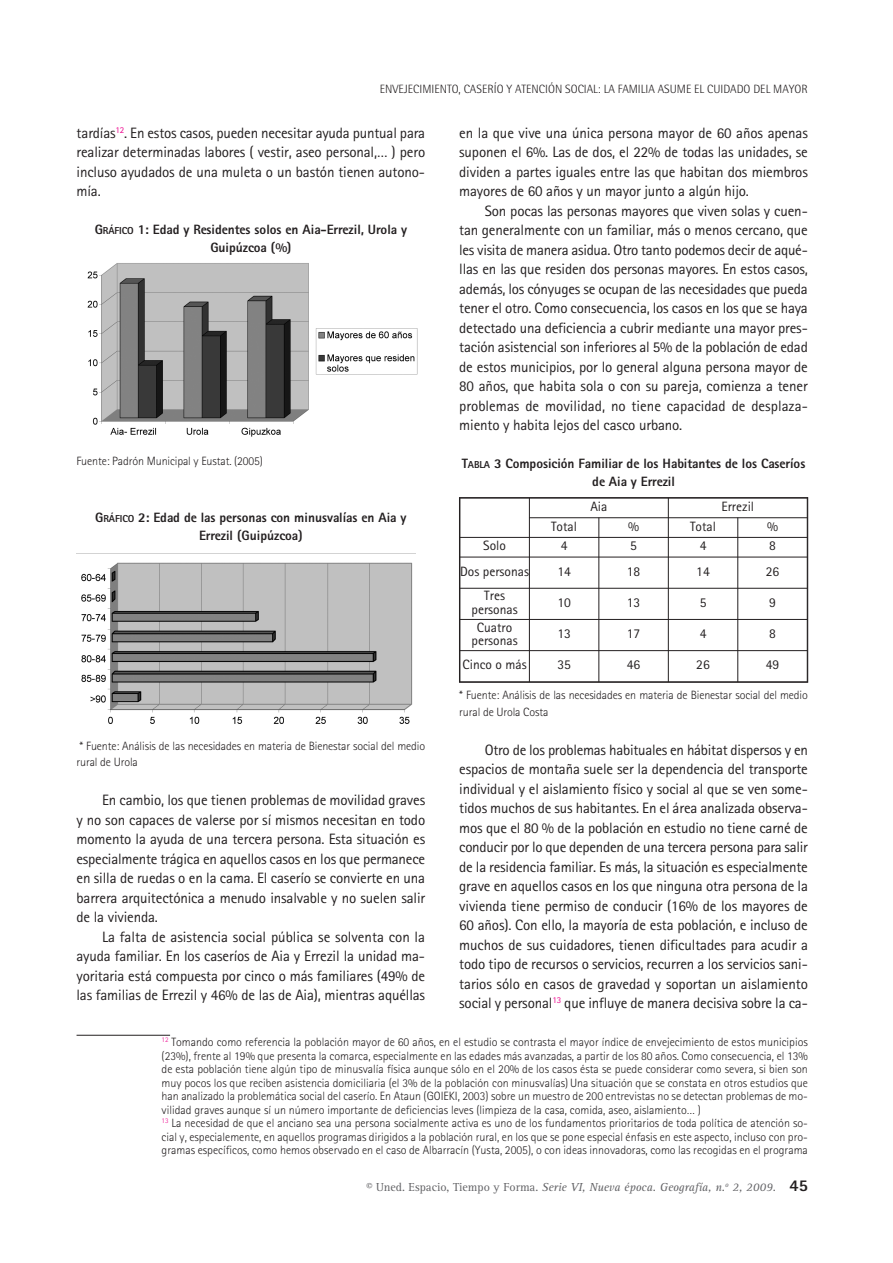
<style>
.page{position:relative;width:893px;height:1263px;background:#fff}
.page>*{position:absolute;margin:0;border:0;box-sizing:border-box;transform-origin:0 0}
.t1{font:15px/19.5px "Rotis Sans Serif";letter-spacing:-.01em;color:#231f20;text-align:justify}
.t2{font:800 13.5px/18px "Rotis Sans Serif";color:#231f20;text-align:center}
.t3{font:13.5px/13.5px "Rotis Sans Serif";color:#231f20;text-align:center}
.t4{font:300 12px/13.5px "Rotis Sans Serif";color:#231f20}
.t5{font:300 12px "Rotis Semi Sans";color:#231f20}
.t6{font:italic 12px "Rotis Serif";color:#636366}
.s1{font-size:10.2px}
.s2{font-style:normal}
.s3{font-family:"Rotis Sans Serif";font-weight:800;font-style:normal;font-size:16.5px;color:#231f20}
</style>
<div class="page">
<img style="left:81px;top:562px;width:332px;height:162px">
<img style="left:87px;top:263px;width:330px;height:174px">
<hr style="left:460px;top:498px;width:1px;height:184px;background:#231f20">
<hr style="left:529px;top:498px;width:1px;height:184px;background:#231f20">
<hr style="left:599px;top:517px;width:1px;height:165px;background:#231f20">
<hr style="left:668px;top:498px;width:1px;height:184px;background:#231f20">
<hr style="left:737px;top:517px;width:1px;height:165px;background:#231f20">
<hr style="left:807px;top:498px;width:1px;height:184px;background:#231f20">
<hr style="left:460px;top:498px;width:347px;height:1px;background:#231f20">
<hr style="left:529px;top:517px;width:278px;height:1px;background:#231f20">
<hr style="left:460px;top:537px;width:347px;height:1px;background:#231f20">
<hr style="left:460px;top:557px;width:347px;height:1px;background:#231f20">
<hr style="left:460px;top:588px;width:347px;height:1px;background:#231f20">
<hr style="left:460px;top:619px;width:347px;height:1px;background:#231f20">
<hr style="left:460px;top:650px;width:347px;height:1px;background:#231f20">
<hr style="left:460px;top:681px;width:347px;height:1px;background:#231f20">
<hr style="left:77px;top:1035px;width:93px;height:1px;background:#231f20">
<p class="t5" style="left:380px;top:85px;width:430px">ENVEJECIMIENTO, CASERÍO Y ATENCIÓN SOCIAL: LA FAMILIA ASUME EL CUIDADO DEL MAYOR</p>
<p class="t1" style="left:77px;top:125px;width:350px">tardías<sup>12</sup>. En estos casos, pueden necesitar ayuda puntual para realizar determinadas labores ( vestir, aseo personal,… ) pero incluso ayudados de una muleta o un bastón tienen autono&shy;mía.</p>
<p class="t2" style="left:95px;top:222px;width:314px">G<span class="s1">RÁFICO</span> 1: Edad y Residentes solos en Aia-Errezil, Urola y<br>Guipúzcoa (%)</p>
<p class="t4" style="left:77px;top:455px;width:188px">Fuente: Padrón Municipal y Eustat. (2005)</p>
<p class="t2" style="left:95px;top:509px;width:313px">G<span class="s1">RÁFICO</span> 2: Edad de las personas con minusvalías en Aia y<br>Errezil (Guipúzcoa)</p>
<p class="t4" style="left:77px;top:739px;width:350px;line-height:16.5px">* Fuente: Análisis de las necesidades en materia de Bienestar social del medio rural de Urola</p>
<p class="t1" style="left:77px;top:792px;width:350px;text-indent:26px">En cambio, los que tienen problemas de movilidad graves y no son capaces de valerse por sí mismos necesitan en todo momento la ayuda de una tercera persona. Esta situación es especialmente trágica en aquellos casos en los que permanece en silla de ruedas o en la cama. El caserío se convierte en una barrera arquitectónica a menudo insalvable y no suelen salir de la vivienda.</p>
<p class="t1" style="left:77px;top:928px;width:350px;text-indent:26px">La falta de asistencia social pública se solventa con la ayuda familiar. En los caseríos de Aia y Errezil la unidad ma&shy;yoritaria está compuesta por cinco o más familiares (49% de las familias de Errezil y 46% de las de Aia), mientras aquéllas</p>
<p class="t1" style="left:459px;top:125px;width:350px">en la que vive una única persona mayor de 60 años apenas suponen el 6%. Las de dos, el 22% de todas las unidades, se dividen a partes iguales entre las que habitan dos miembros mayores de 60 años y un mayor junto a algún hijo.</p>
<p class="t1" style="left:459px;top:203px;width:350px;text-indent:26px">Son pocas las personas mayores que viven solas y cuen&shy;tan generalmente con un familiar, más o menos cercano, que les visita de manera asidua. Otro tanto podemos decir de aqué&shy;llas en las que residen dos personas mayores. En estos casos, además, los cónyuges se ocupan de las necesidades que pueda tener el otro. Como consecuencia, los casos en los que se haya detectado una deficiencia a cubrir mediante una mayor pres&shy;tación asistencial son inferiores al 5% de la población de edad de estos municipios, por lo general alguna persona mayor de 80 años, que habita sola o con su pareja, comienza a tener problemas de movilidad, no tiene capacidad de desplaza&shy;miento y habita lejos del casco urbano.</p>
<p class="t2" style="left:462px;top:456px;width:345px">T<span class="s1">ABLA</span> 3 Composición Familiar de los Habitantes de los Caseríos de Aia y Errezil</p>
<p class="t3" style="left:590px;top:501px;width:19px">Aia</p>
<p class="t3" style="left:721px;top:501px;width:34px">Errezil</p>
<p class="t3" style="left:551px;top:521px;width:27px">Total</p>
<p class="t3" style="left:628px;top:521px;width:13px">%</p>
<p class="t3" style="left:690px;top:521px;width:27px">Total</p>
<p class="t3" style="left:767px;top:521px;width:13px">%</p>
<p class="t3" style="left:483px;top:540px;width:24px">Solo</p>
<p class="t3" style="left:561px;top:540px;width:8px">4</p>
<p class="t3" style="left:630px;top:540px;width:8px">5</p>
<p class="t3" style="left:700px;top:540px;width:8px">4</p>
<p class="t3" style="left:769px;top:540px;width:8px">8</p>
<p class="t3" style="left:460px;top:566px;width:70px">Dos personas</p>
<p class="t3" style="left:557px;top:566px;width:15px">14</p>
<p class="t3" style="left:627px;top:566px;width:15px">18</p>
<p class="t3" style="left:696px;top:566px;width:15px">14</p>
<p class="t3" style="left:766px;top:566px;width:15px">26</p>
<p class="t3" style="left:472px;top:590px;width:48px">Tres personas</p>
<p class="t3" style="left:557px;top:597px;width:15px">10</p>
<p class="t3" style="left:627px;top:597px;width:15px">13</p>
<p class="t3" style="left:700px;top:597px;width:8px">5</p>
<p class="t3" style="left:769px;top:597px;width:8px">9</p>
<p class="t3" style="left:472px;top:621px;width:48px">Cuatro personas</p>
<p class="t3" style="left:557px;top:628px;width:15px">13</p>
<p class="t3" style="left:627px;top:628px;width:15px">17</p>
<p class="t3" style="left:700px;top:628px;width:8px">4</p>
<p class="t3" style="left:769px;top:628px;width:8px">8</p>
<p class="t3" style="left:463px;top:659px;width:66px">Cinco o más</p>
<p class="t3" style="left:557px;top:659px;width:15px">35</p>
<p class="t3" style="left:627px;top:659px;width:15px">46</p>
<p class="t3" style="left:696px;top:659px;width:15px">26</p>
<p class="t3" style="left:766px;top:659px;width:15px">49</p>
<p class="t4" style="left:459px;top:688px;width:350px;line-height:16.5px">* Fuente: Análisis de las necesidades en materia de Bienestar social del medio rural de Urola Costa</p>
<p class="t1" style="left:459px;top:741px;width:350px;text-indent:26px">Otro de los problemas habituales en hábitat dispersos y en espacios de montaña suele ser la dependencia del transporte individual y el aislamiento físico y social al que se ven some&shy;tidos muchos de sus habitantes. En el área analizada observa&shy;mos que el 80 % de la población en estudio no tiene carné de conducir por lo que dependen de una tercera persona para salir de la residencia familiar. Es más, la situación es especialmente grave en aquellos casos en los que ninguna otra persona de la vivienda tiene permiso de conducir (16% de los mayores de 60 años). Con ello, la mayoría de esta población, e incluso de muchos de sus cuidadores, tienen dificultades para acudir a todo tipo de recursos o servicios, recurren a los servicios sani&shy;tarios sólo en casos de gravedad y soportan un aislamiento social y personal<sup>13</sup> que influye de manera decisiva sobre la ca-</p>
<p class="t4" style="left:162px;top:1036px;width:648px"><sup>12</sup> Tomando como referencia la población mayor de 60 años, en el estudio se contrasta el mayor índice de envejecimiento de estos municipios (23%), frente al 19% que presenta la comarca, especialmente en las edades más avanzadas, a partir de los 80 años. Como consecuencia, el 13% de esta población tiene algún tipo de minusvalía física aunque sólo en el 20% de los casos ésta se puede considerar como severa, si bien son muy pocos los que reciben asistencia domiciliaria (el 3% de la población con minusvalías)Una situación que se constata en otros estudios que han analizado la problemática social del caserío. En Ataun (GOIEKI, 2003) sobre un muestro de 200 entrevistas no se detectan problemas de mo&shy;vilidad graves aunque sí un número importante de deficiencias leves (limpieza de la casa, comida, aseo, aislamiento… )<br><sup>13</sup> La necesidad de que el anciano sea una persona socialmente activa es uno de los fundamentos prioritarios de toda política de atención so&shy;cial y, especialemente, en aquellos programas dirigidos a la población rural, en los que se pone especial énfasis en este aspecto, incluso con pro&shy;gramas específicos, como hemos observado en el caso de Albarracín (Yusta, 2005), o con ideas innovadoras, como las recogidas en el programa</p>
<p class="t6" style="left:366px;top:1183px;width:443px"><span class="s2">© Uned. Espacio, Tiempo y Forma.</span> Serie VI, Nueva época. Geografía, n.<sup>o</sup> 2, 2009. <span class="s3">45</span></p>
</div>
